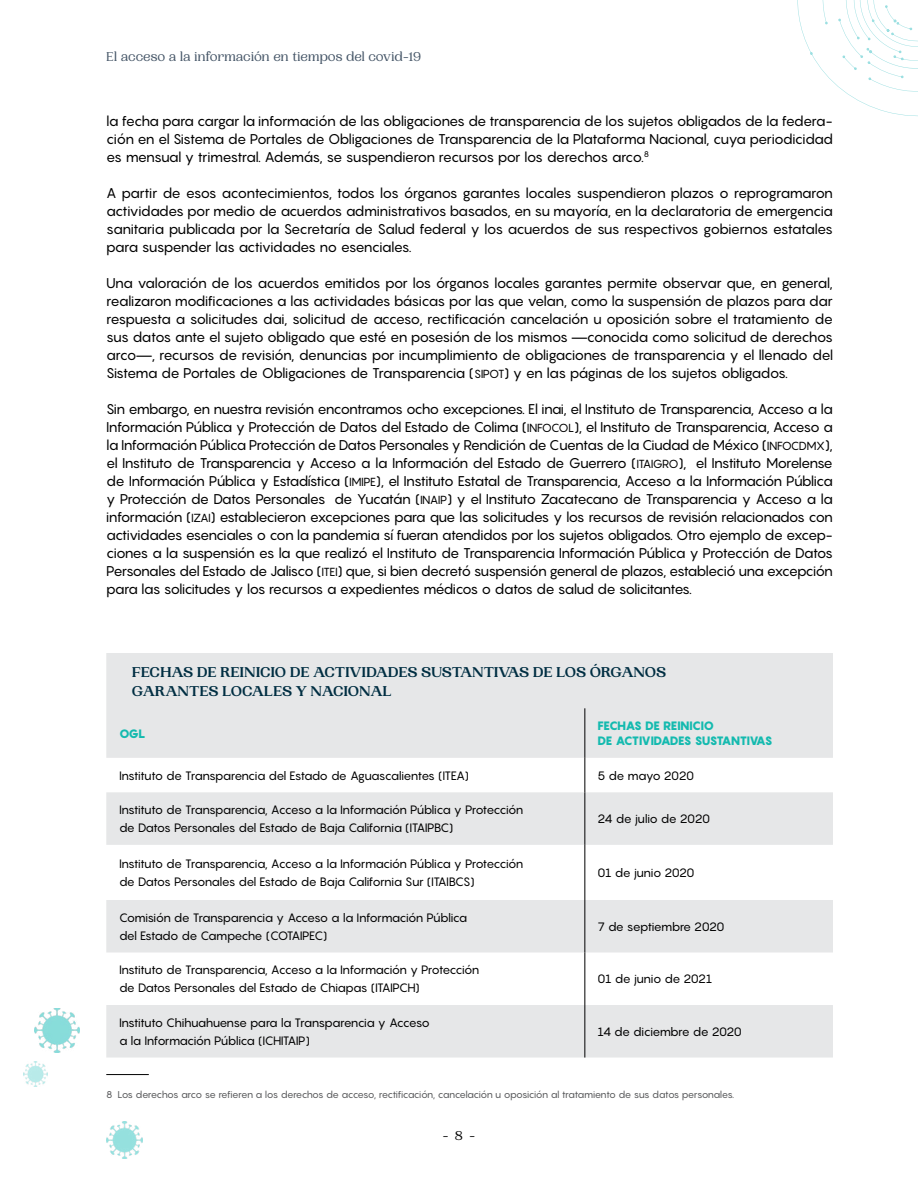
<style>
.page{position:relative;width:918px;height:1188px;background:#fff}
.page>*{position:absolute;margin:0;border:0;box-sizing:border-box;transform-origin:0 0}
.t1{font:700 15px/19px "PP Woodland";letter-spacing:-.02em;color:#002e42}
.t2{font:13.95px/18px "Pangram";letter-spacing:-.06em;color:#000;text-align:justify}
.t3{font:13.5px "PP Woodland";letter-spacing:-.02em;color:#455567}
.t4{font:13.5px "PP Woodland";color:#000}
.t5{font:12px/18px "Pangram";letter-spacing:-.06em;color:#000}
.t6{font:900 12px/15px "Pangram";letter-spacing:-.06em;color:#14baaf}
.t7{font:12px "Pangram";letter-spacing:-.04em;color:#000}
.t8{font:12px "Pangram";letter-spacing:-.035em;color:#000}
.t9{font:9.75px "Pangram";letter-spacing:-.06em;color:#58595b}
.s1{font-size:11.55px}
</style>
<div class="page">
<svg style="left:797px;top:0;width:121px;height:117px"></svg>
<img style="left:35px;top:1008px;width:44px;height:45px">
<img style="left:106px;top:1122px;width:36px;height:36px">
<img style="left:23px;top:1062px;width:25px;height:24px">
<svg style="left:106px;top:653px;width:727px;height:405px;fill:#e6e7e8"></svg>
<hr style="left:585px;top:708px;width:1px;height:50px;background:#000">
<hr style="left:585px;top:758px;width:1px;height:34px;background:#000">
<hr style="left:585px;top:792px;width:1px;height:53px;background:#000">
<hr style="left:585px;top:845px;width:1px;height:55px;background:#000">
<hr style="left:585px;top:900px;width:1px;height:53px;background:#000">
<hr style="left:585px;top:953px;width:1px;height:52px;background:#000">
<hr style="left:585px;top:1005px;width:1px;height:53px;background:#000">
<hr style="left:106px;top:1074px;width:43px;height:1px;background:#000">
<p class="t3" style="left:106px;top:48px;width:316px">El acceso a la información en tiempos del covid-19</p>
<p class="t2" style="left:106px;top:112px;width:728px">la fecha para cargar la información de las obligaciones de transparencia de los sujetos obligados de la federa&shy;ción en el Sistema de Portales de Obligaciones de Transparencia de la Plataforma Nacional, cuya periodicidad es mensual y trimestral. Además, se suspendieron recursos por los derechos arco.<sup>8</sup></p>
<p class="t2" style="left:106px;top:184px;width:728px">A partir de esos acontecimientos, todos los órganos garantes locales suspendieron plazos o reprogramaron actividades por medio de acuerdos administrativos basados, en su mayoría, en la declaratoria de emergencia sanitaria publicada por la Secretaría de Salud federal y los acuerdos de sus respectivos gobiernos estatales para suspender las actividades no esenciales.</p>
<p class="t2" style="left:106px;top:274px;width:728px">Una valoración de los acuerdos emitidos por los órganos locales garantes permite observar que, en general, realizaron modificaciones a las actividades básicas por las que velan, como la suspensión de plazos para dar respuesta a solicitudes dai, solicitud de acceso, rectificación cancelación u oposición sobre el tratamiento de sus datos ante el sujeto obligado que esté en posesión de los mismos —conocida como solicitud de derechos arco—, recursos de revisión, denuncias por incumplimiento de obligaciones de transparencia y el llenado del Sistema de Portales de Obligaciones de Transparencia (<span class="s1">SIPOT</span>) y en las páginas de los sujetos obligados.</p>
<p class="t2" style="left:106px;top:400px;width:728px">Sin embargo, en nuestra revisión encontramos ocho excepciones. El inai, el Instituto de Transparencia, Acceso a la Información Pública y Protección de Datos del Estado de Colima (<span class="s1">INFOCOL</span>), el Instituto de Transparencia, Acceso a la Información Pública Protección de Datos Personales y Rendición de Cuentas de la Ciudad de México (<span class="s1">INFOCDMX</span>), el Instituto de Transparencia y Acceso a la Información del Estado de Guerrero (<span class="s1">ITAIGRO</span>), el Instituto Morelense de Información Pública y Estadística (<span class="s1">IMIPE</span>), el Instituto Estatal de Transparencia, Acceso a la Información Pública y Protección de Datos Personales de Yucatán (<span class="s1">INAIP</span>) y el Instituto Zacatecano de Transparencia y Acceso a la información (<span class="s1">IZAI</span>) establecieron excepciones para que las solicitudes y los recursos de revisión relacionados con actividades esenciales o con la pandemia sí fueran atendidos por los sujetos obligados. Otro ejemplo de excep&shy;ciones a la suspensión es la que realizó el Instituto de Transparencia Información Pública y Protección de Datos Personales del Estado de Jalisco (<span class="s1">ITEI</span>) que, si bien decretó suspensión general de plazos, estableció una excepción para las solicitudes y los recursos a expedientes médicos o datos de salud de solicitantes.</p>
<p class="t1" style="left:132px;top:662px;width:536px">FECHAS DE REINICIO DE ACTIVIDADES SUSTANTIVAS DE LOS ÓRGANOS<br>GARANTES LOCALES Y NACIONAL</p>
<p class="t6" style="left:119px;top:726px;width:28px">OGL</p>
<p class="t6" style="left:598px;top:718px;width:176px">FECHAS DE REINICIO<br>DE ACTIVIDADES SUSTANTIVAS</p>
<p class="t5" style="left:119px;top:766px;width:352px">Instituto de Transparencia del Estado de Aguascalientes (ITEA)</p>
<p class="t5" style="left:598px;top:766px;width:98px">5 de mayo 2020</p>
<p class="t5" style="left:119px;top:801px;width:406px">Instituto de Transparencia, Acceso a la Información Pública y Protección de Datos Personales del Estado de Baja California (ITAIPBC)</p>
<p class="t7" style="left:598px;top:811px;width:114px">24 de julio de 2020</p>
<p class="t5" style="left:119px;top:854px;width:406px">Instituto de Transparencia, Acceso a la Información Pública y Protección de Datos Personales del Estado de Baja California Sur (ITAIBCS)</p>
<p class="t7" style="left:598px;top:865px;width:98px">01 de junio 2020</p>
<p class="t5" style="left:119px;top:908px;width:350px">Comisión de Transparencia y Acceso a la Información Pública del Estado de Campeche (COTAIPEC)</p>
<p class="t5" style="left:598px;top:917px;width:128px">7 de septiembre 2020</p>
<p class="t5" style="left:119px;top:961px;width:362px">Instituto de Transparencia, Acceso a la Información y Protección de Datos Personales del Estado de Chiapas (ITAIPCH)</p>
<p class="t8" style="left:598px;top:971px;width:116px">01 de junio de 2021</p>
<p class="t5" style="left:119px;top:1013px;width:312px">Instituto Chihuahuense para la Transparencia y Acceso a la Información Pública (ICHITAIP)</p>
<p class="t5" style="left:598px;top:1022px;width:146px">14 de diciembre de 2020</p>
<p class="t9" style="left:106px;top:1088px;width:629px">8 Los derechos arco se refieren a los derechos de acceso, rectificación, cancelación u oposición al tratamiento de sus datos personales.</p>
<p class="t4" style="left:443px;top:1127px;width:34px">- 8 -</p>
</div>
